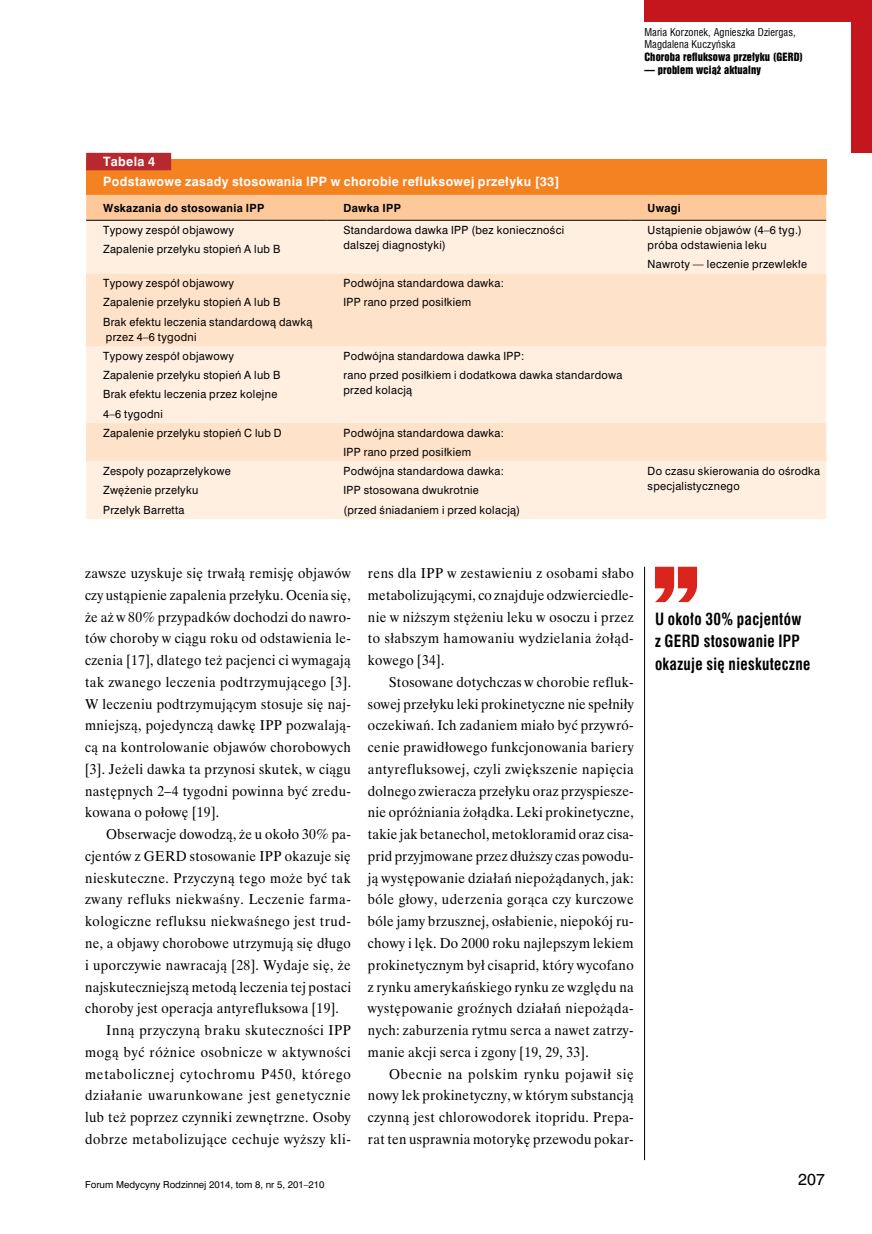
<style>
.page{position:relative;width:872px;height:1234px;background:#fff}
.page>*{position:absolute;margin:0;border:0;box-sizing:border-box;transform-origin:0 0}
.t1{font:700 16.5px/22.5px "Swis 721 Cn EU";letter-spacing:.025em;color:#000;scale:.92 1}
.t2{font:15px "Swis 721 PL";color:#000}
.t3{font:14.25px/21.8px "Time Ibis EE";letter-spacing:.03em;color:#000;text-align:justify;scale:.95 1}
.t4{font:14.25px "Time Ibis EE";letter-spacing:.05em;color:#000;scale:.95 1}
.t5{font:14.25px "Time Ibis EE";letter-spacing:.055em;color:#000;scale:.95 1}
.t6{font:700 12px/20.4px "Swis 721 PL";letter-spacing:.03em;color:#fff}
.t7{font:10.5px/19.2px "Swis 721 PL";letter-spacing:.03em;color:#000}
.t8{font:10.5px "Swis 921 EU";letter-spacing:.01em;color:#000}
.t9{font:10.5px/12.8px "Swis 721 Cn EU";letter-spacing:.01em;color:#000}
.t10{font:700 10.5px "Swis 721 PL";letter-spacing:.03em;color:#000}
.t11{font:9px "Swis 721 PL";color:#000}
</style>
<div class="page">
<hr style="left:644px;top:153px;width:1px;height:1006px;background:#000">
<div style="left:644px;top:0;width:228px;height:21px;background:#c4161c"></div>
<div style="left:850px;top:0;width:22px;height:153px;background:#c4161c"></div>
<div style="left:638px;top:148px;width:13px;height:418px;background:#fff"></div>
<div style="left:86px;top:160px;width:740px;height:35px;background:#f58220"></div>
<div style="left:86px;top:195px;width:740px;height:25px;background:#fdc99b"></div>
<div style="left:86px;top:221px;width:740px;height:298px;background:#ffefe1"></div>
<svg style="left:86px;top:273px;width:740px;height:188px;background:#fee7d2"></svg>
<hr style="left:86px;top:220px;width:240px;height:1px;background:#000">
<hr style="left:326px;top:220px;width:304px;height:1px;background:#000">
<hr style="left:630px;top:220px;width:196px;height:1px;background:#000">
<div style="left:86px;top:153px;width:85px;height:17px;background:#b8292f"></div>
<svg style="left:655px;top:566px;width:42px;height:36px"></svg>
<p class="t9" style="left:644px;top:25px;width:153px">Maria Korzonek, Agnieszka Dziergas,<br>Magdalena Kuczyńska</p>
<p class="t8" style="left:644px;top:50px;width:160px">Choroba refluksowa przełyku (GERD)</p>
<p class="t8" style="left:644px;top:63px;width:118px">— problem wciąż aktualny</p>
<p class="t6" style="left:103px;top:151px;width:458px">Tabela 4<br>Podstawowe zasady stosowania IPP w chorobie refluksowej przełyku [33]</p>
<p class="t10" style="left:103px;top:201px;width:163px">Wskazania do stosowania IPP</p>
<p class="t10" style="left:343px;top:201px;width:59px">Dawka IPP</p>
<p class="t10" style="left:647px;top:201px;width:35px">Uwagi</p>
<p class="t7" style="left:103px;top:220px;width:179px">Typowy zespół objawowy<br>Zapalenie przełyku stopień A lub B</p>
<p class="t7" style="left:343px;top:222px;width:222px;line-height:15px">Standardowa dawka IPP (bez konieczności dalszej diagnostyki)</p>
<p class="t7" style="left:647px;top:222px;width:156px;line-height:15px">Ustąpienie objawów (4–6 tyg.) próba odstawienia leku</p>
<p class="t7" style="left:647px;top:254px;width:161px">Nawroty — leczenie przewlekłe</p>
<p class="t7" style="left:103px;top:273px;width:211px">Typowy zespół objawowy<br>Zapalenie przełyku stopień A lub B<br>Brak efektu leczenia standardową dawką</p>
<p class="t7" style="left:106px;top:327px;width:92px">przez 4–6 tygodni</p>
<p class="t7" style="left:343px;top:273px;width:162px">Podwójna standardowa dawka:<br>IPP rano przed posiłkiem</p>
<p class="t7" style="left:103px;top:346px;width:179px">Typowy zespół objawowy<br>Zapalenie przełyku stopień A lub B<br>Brak efektu leczenia przez kolejne<br>4–6 tygodni</p>
<p class="t7" style="left:343px;top:346px;width:280px">Podwójna standardowa dawka IPP:<br>rano przed posiłkiem i dodatkowa dawka standardowa</p>
<p class="t7" style="left:343px;top:380px;width:70px">przed kolacją</p>
<p class="t7" style="left:103px;top:423px;width:180px">Zapalenie przełyku stopień C lub D</p>
<p class="t7" style="left:343px;top:423px;width:162px">Podwójna standardowa dawka:<br>IPP rano przed posiłkiem</p>
<p class="t7" style="left:103px;top:461px;width:129px">Zespoły pozaprzełykowe<br>Zwężenie przełyku<br>Przełyk Barretta</p>
<p class="t7" style="left:343px;top:461px;width:178px">Podwójna standardowa dawka:<br>IPP stosowana dwukrotnie<br>(przed śniadaniem i przed kolacją)</p>
<p class="t7" style="left:647px;top:463px;width:174px;line-height:15px">Do czasu skierowania do ośrodka specjalistycznego</p>
<p class="t3" style="left:85px;top:562px;width:281px">zawsze uzyskuje się trwałą remisję objawów czy ustąpienie zapalenia przełyku. Ocenia się, że aż w 80% przypadków dochodzi do nawro&shy;tów choroby w ciągu roku od odstawienia le&shy;czenia [17], dlatego też pacjenci ci wymagają tak zwanego leczenia podtrzymującego [3].<br>W leczeniu podtrzymującym stosuje się naj&shy;mniejszą, pojedynczą dawkę IPP pozwalają&shy;cą na kontrolowanie objawów chorobowych [3]. Jeżeli dawka ta przynosi skutek, w ciągu następnych 2–4 tygodni powinna być zredu&shy;kowana o połowę [19].</p>
<p class="t3" style="left:106px;top:823px;width:259px">Obserwacje dowodzą, że u około 30% pa-</p>
<p class="t3" style="left:85px;top:844px;width:281px">cjentów z GERD stosowanie IPP okazuje się</p>
<p class="t3" style="left:85px;top:866px;width:281px">nieskuteczne. Przyczyną tego może być tak</p>
<p class="t3" style="left:85px;top:888px;width:281px">zwany refluks niekwaśny. Leczenie farma-</p>
<p class="t3" style="left:85px;top:910px;width:281px">kologiczne refluksu niekwaśnego jest trud-</p>
<p class="t3" style="left:85px;top:931px;width:281px">ne, a objawy chorobowe utrzymują się długo</p>
<p class="t3" style="left:85px;top:953px;width:281px">i uporczywie nawracają [28]. Wydaje się, że</p>
<p class="t3" style="left:85px;top:975px;width:281px">najskuteczniejszą metodą leczenia tej postaci</p>
<p class="t3" style="left:85px;top:997px;width:269px">choroby jest operacja antyrefluksowa [19].</p>
<p class="t3" style="left:106px;top:1018px;width:259px">Inną przyczyną braku skuteczności IPP</p>
<p class="t3" style="left:85px;top:1040px;width:281px">mogą być różnice osobnicze w aktywności</p>
<p class="t5" style="left:85px;top:1064px;width:281px">metabolicznej cytochromu P450, którego</p>
<p class="t4" style="left:85px;top:1086px;width:281px">działanie uwarunkowane jest genetycznie</p>
<p class="t3" style="left:85px;top:1105px;width:281px">lub też poprzez czynniki zewnętrzne. Osoby</p>
<p class="t3" style="left:85px;top:1127px;width:281px">dobrze metabolizujące cechuje wyższy kli-</p>
<p class="t3" style="left:368px;top:562px;width:281px">rens dla IPP w zestawieniu z osobami słabo metabolizującymi, co znajduje odzwierciedle&shy;nie w niższym stężeniu leku w osoczu i przez to słabszym hamowaniu wydzielania żołąd&shy;kowego [34].</p>
<p class="t3" style="left:368px;top:670px;width:281px;text-indent:21px">Stosowane dotychczas w chorobie refluk&shy;sowej przełyku leki prokinetyczne nie spełniły oczekiwań. Ich zadaniem miało być przywró&shy;cenie prawidłowego funkcjonowania bariery antyrefluksowej, czyli zwiększenie napięcia dolnego zwieracza przełyku oraz przyspiesze&shy;nie opróżniania żołądka. Leki prokinetyczne, takie jak betanechol, metokloramid oraz cisa&shy;prid przyjmowane przez dłuższy czas powodu&shy;ją występowanie działań niepożądanych, jak: bóle głowy, uderzenia gorąca czy kurczowe bóle jamy brzusznej, osłabienie, niepokój ru&shy;chowy i lęk. Do 2000 roku najlepszym lekiem prokinetycznym był cisaprid, który wycofano z rynku amerykańskiego rynku ze względu na występowanie groźnych działań niepożąda&shy;nych: zaburzenia rytmu serca a nawet zatrzy&shy;manie akcji serca i zgony [19, 29, 33].</p>
<p class="t3" style="left:368px;top:1062px;width:281px;text-indent:21px">Obecnie na polskim rynku pojawił się nowy lek prokinetyczny, w którym substancją czynną jest chlorowodorek itopridu. Prepa&shy;rat ten usprawnia motorykę przewodu pokar-</p>
<p class="t1" style="left:655px;top:608px;width:170px">U około 30% pacjentów z GERD stosowanie IPP okazuje się nieskuteczne</p>
<p class="t11" style="left:85px;top:1178px;width:241px">Forum Medycyny Rodzinnej 2014, tom 8, nr 5, 201–210</p>
<p class="t2" style="left:798px;top:1169px;width:29px">207</p>
</div>
